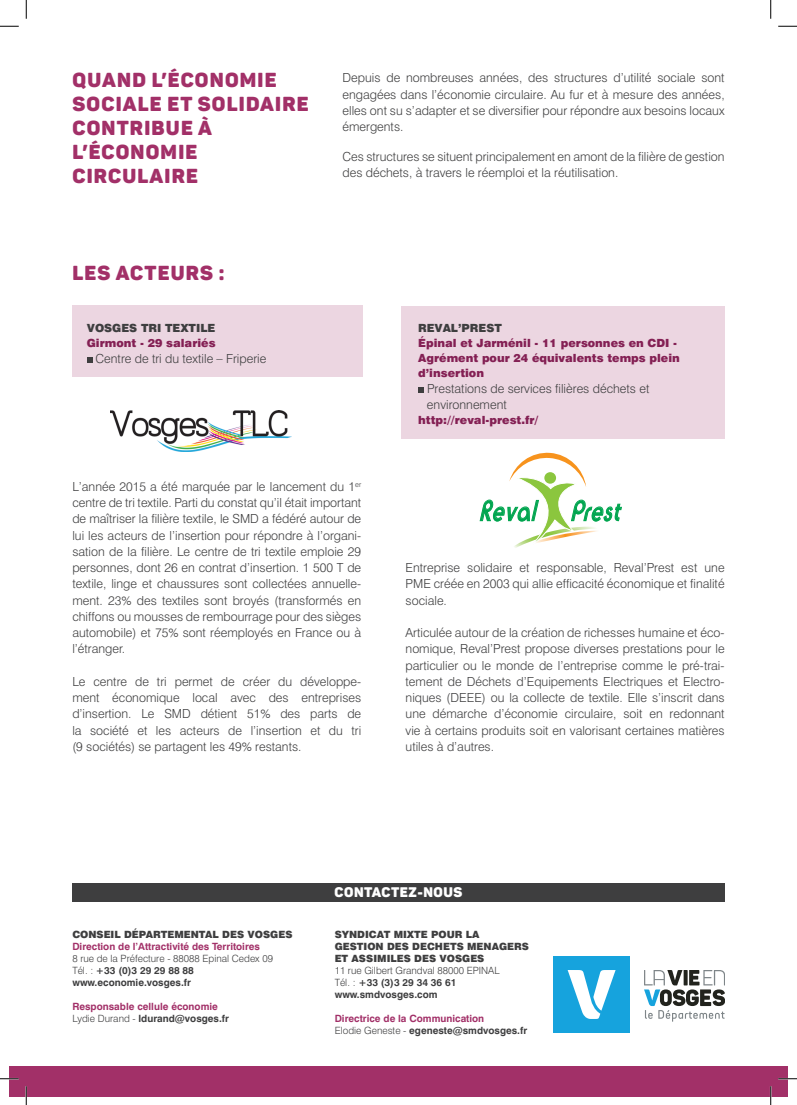
<style>
.page{position:relative;width:797px;height:1105px;background:#fff}
.page>*{position:absolute;margin:0;border:0;box-sizing:border-box;transform-origin:0 0}
.t1{font:italic 28.5px "Ronda IT Cby BT";color:#00a54f;scale:.75 1}
.t2{font:20px/24px "Panton Black Caps";letter-spacing:.06em;color:#a23068}
.t3{font:13.75px "Panton Black Caps";letter-spacing:.04em;color:#fff}
.t4{font:300 12.5px/16.2px "Swiss 721 BT";color:#3e3e3f;text-align:justify}
.t5{font:900 11.25px/15px "Swiss 721 BT";color:#842054}
.t6{font:900 11.25px "Swiss 721 BT";color:#3e3e3f}
.t7{font:700 10px/12px "Swiss 721 BT";color:#a23068}
.t8{font:300 10px/12px "Swiss 721 BT";color:#3e3e3f}
.t9{font:900 10px/12px "Swiss 721 BT";color:#3e3e3f}
.s1{font-weight:700}
.s2{font-weight:300;color:#3e3e3f}
.s3{color:#3e3e3f}
</style>
<div class="page">
<div style="left:9px;top:1066px;width:778px;height:30px;background:#a23068"></div>
<svg style="left:644px;top:970px;width:80px;height:52px"></svg>
<div style="left:553px;top:956px;width:77px;height:77px;background:#16a3dd"></div>
<svg style="left:567px;top:970px;width:48px;height:49px"></svg>
<div style="left:72px;top:883px;width:652px;height:18px;background:#3e3e3f"></div>
<div style="left:401px;top:306px;width:323px;height:132px;background:#ecd6e1"></div>
<div style="left:72px;top:306px;width:291px;height:71px;background:#ecd6e1"></div>
<svg style="left:87px;top:357px;width:6px;height:6px"></svg>
<svg style="left:418px;top:387px;width:6px;height:6px"></svg>
<img style="left:110px;top:411px;width:182px;height:41px">
<svg style="left:479px;top:452px;width:143px;height:96px"></svg>
<svg style="left:0;top:25px;width:19px;height:2px"></svg>
<svg style="left:778px;top:25px;width:19px;height:2px"></svg>
<svg style="left:0;top:1078px;width:19px;height:1px"></svg>
<svg style="left:778px;top:1078px;width:19px;height:1px"></svg>
<svg style="left:25px;top:0;width:2px;height:19px"></svg>
<svg style="left:25px;top:1086px;width:2px;height:19px"></svg>
<svg style="left:770px;top:0;width:1px;height:19px"></svg>
<svg style="left:770px;top:1086px;width:1px;height:19px"></svg>
<h2 class="t2" style="left:72px;top:68px;width:238px">QUAND L’ÉCONOMIE<br>SOCIALE ET SOLIDAIRE<br>CONTRIBUE À<br>L’ÉCONOMIE<br>CIRCULAIRE</h2>
<p class="t4" style="left:342px;top:70px;width:383px">Depuis de nombreuses années, des structures d’utilité sociale sont engagées dans l’économie circulaire. Au fur et à mesure des années, elles ont su s’adapter et se diversifier pour répondre aux besoins locaux émergents.</p>
<p class="t4" style="left:342px;top:148px;width:383px">Ces structures se situent principalement en amont de la filière de gestion des déchets, à travers le réemploi et la réutilisation.</p>
<h2 class="t2" style="left:72px;top:261px;width:153px">LES ACTEURS :</h2>
<p class="t6" style="left:87px;top:321px;width:130px">VOSGES TRI TEXTILE</p>
<p class="t5" style="left:87px;top:335px;width:130px">Girmont - 29 salariés</p>
<p class="t4" style="left:96px;top:350px;width:172px">Centre de tri du textile – Friperie</p>
<p class="t4" style="left:72px;top:478px;width:290px">L’année 2015 a été marquée par le lancement du 1<sup>er </sup>centre de tri textile. Parti du constat qu’il était important de maîtriser la filière textile, le SMD a fédéré autour de lui les acteurs de l’insertion pour répondre à l’organi&shy;sation de la filière. Le centre de tri textile emploie 29 personnes, dont 26 en contrat d’insertion. 1 500 T de textile, linge et chaussures sont collectées annuelle&shy;ment. 23% des textiles sont broyés (transformés en chiffons ou mousses de rembourrage pour des sièges automobile) et 75% sont réemployés en France ou à l’étranger.</p>
<p class="t4" style="left:72px;top:673px;width:290px">Le centre de tri permet de créer du développe&shy;ment économique local avec des entreprises d’insertion. Le SMD détient 51% des parts de la société et les acteurs de l’insertion et du tri (9 sociétés) se partagent les 49% restants.</p>
<p class="t6" style="left:418px;top:321px;width:85px">REVAL’PREST</p>
<p class="t5" style="left:418px;top:335px;width:263px">Épinal et Jarménil - 11 personnes en CDI -<br>Agrément pour 24 équivalents temps plein d’insertion</p>
<p class="t4" style="left:427px;top:380px;width:224px">Prestations de services filières déchets et environnement</p>
<p class="t5" style="left:418px;top:412px;width:122px">http://reval-prest.fr/</p>
<h1 class="t1" style="left:479px;top:493px;width:199px">Reval Prest</h1>
<p class="t4" style="left:405px;top:559px;width:320px">Entreprise solidaire et responsable, Reval’Prest est une PME créée en 2003 qui allie efficacité économique et finalité sociale.</p>
<p class="t4" style="left:405px;top:624px;width:320px">Articulée autour de la création de richesses humaine et éco&shy;nomique, Reval’Prest propose diverses prestations pour le particulier ou le monde de l’entreprise comme le pré-trai&shy;tement de Déchets d’Equipements Electriques et Electro&shy;niques (DEEE) ou la collecte de textile. Elle s’inscrit dans une démarche d’économie circulaire, soit en redonnant vie à certains produits soit en valorisant certaines matières utiles à d’autres.</p>
<p class="t9" style="left:72px;top:928px;width:222px">CONSEIL DÉPARTEMENTAL DES VOSGES</p>
<p class="t7" style="left:72px;top:940px;width:189px">Direction de l’Attractivité des Territoires</p>
<p class="t8" style="left:72px;top:952px;width:202px">8 rue de la Préfecture - 88088 Epinal Cedex 09<br>Tél. : <span class="s1">+33 (0)3 29 29 88 88 www.economie.vosges.fr</span></p>
<p class="t7" style="left:72px;top:1000px;width:158px">Responsable cellule économie<br><span class="s2">Lydie Durand -</span> <span class="s3">ldurand@vosges.fr</span></p>
<p class="t3" style="left:334px;top:883px;width:129px">CONTACTEZ-NOUS</p>
<p class="t9" style="left:335px;top:928px;width:196px">SYNDICAT MIXTE POUR LA<br>GESTION DES DECHETS MENAGERS<br>ET ASSIMILES DES VOSGES</p>
<p class="t8" style="left:335px;top:964px;width:166px">11 rue Gilbert Grandval 88000 EPINAL<br>Tél. : <span class="s1">+33 (3)3 29 34 36 61 www.smdvosges.com</span></p>
<p class="t7" style="left:335px;top:1012px;width:194px">Directrice de la Communication<br><span class="s2">Elodie Geneste -</span> <span class="s3">egeneste@smdvosges.fr</span></p>
</div>
